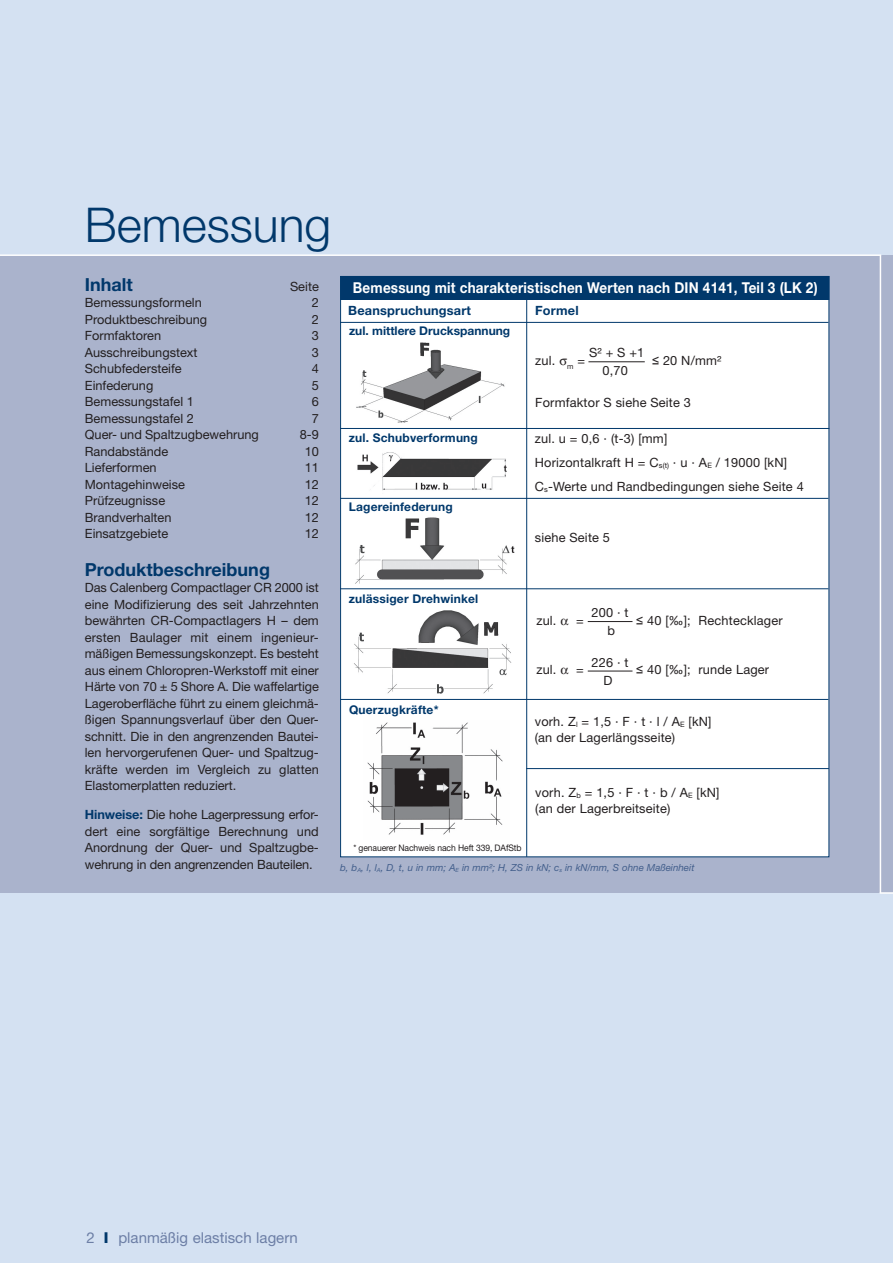
<style>
.page{position:relative;width:893px;height:1263px;background:#fff}
.page>*{position:absolute;margin:0;border:0;box-sizing:border-box;transform-origin:0 0}
.t1{font:300 48px "Helvetica Neue";color:#01386b}
.t2{font:700 18px "Helvetica Neue";color:#01386b}
.t3{font:700 15px "Helvetica Neue";letter-spacing:.015em;color:#fff;scale:.9 1}
.t4{font:15px "Helvetica Neue";color:#6d7fa6}
.t5{font:12.75px/16.5px "Helvetica Neue";color:#231f20}
.t6{font:700 12.75px "Helvetica Neue";letter-spacing:.015em;color:#01386b}
.t7{font:700 12px "Helvetica Neue";letter-spacing:.015em;color:#01386b}
.t8{font:italic 9.75px "Helvetica Neue";color:#435f8c}
.t9{font:9px "Helvetica Neue";letter-spacing:-.01em;color:#231f20;scale:.95 1}
.s1{font-weight:700;color:#01386b}
.s2{font-family:"Arial"}
.s3{font-size:5.7px}
.s4{font-weight:800;color:#01386b}
</style>
<div class="page">
<div style="left:0;top:0;width:892px;height:1263px;background:#d4e1f2"></div>
<div style="left:0;top:255px;width:892px;height:638px;background:#aab3cc"></div>
<hr style="left:0;top:254px;width:881px;height:2px;background:#fff">
<svg style="left:880px;top:892px;width:12px;height:2px"></svg>
<hr style="left:879px;top:255px;width:2px;height:638px;background:#fff">
<div style="left:340px;top:276px;width:488px;height:581px;background:#fff"></div>
<div style="left:340px;top:276px;width:489px;height:24px;background:#01386b"></div>
<hr style="left:588px;top:361px;width:56px;height:1px;background:#231f20">
<hr style="left:587px;top:621px;width:45px;height:1px;background:#231f20">
<hr style="left:587px;top:671px;width:45px;height:1px;background:#231f20">
<hr style="left:526px;top:298px;width:1px;height:559px;background:#01386b">
<img style="left:356px;top:342px;width:149px;height:81px">
<img style="left:355px;top:517px;width:160px;height:67px">
<img style="left:354px;top:610px;width:157px;height:84px">
<img style="left:367px;top:722px;width:136px;height:113px">
<img style="left:357px;top:452px;width:150px;height:39px">
<hr style="left:340px;top:322px;width:488px;height:1px;background:#01386b">
<hr style="left:340px;top:428px;width:489px;height:1px;background:#01386b">
<hr style="left:340px;top:498px;width:488px;height:1px;background:#01386b">
<hr style="left:340px;top:588px;width:488px;height:1px;background:#01386b">
<hr style="left:340px;top:699px;width:488px;height:1px;background:#01386b">
<hr style="left:526px;top:768px;width:302px;height:1px;background:#01386b">
<h1 class="t1" style="left:85px;top:208px;width:248px">Bemessung</h1>
<h2 class="t2" style="left:85px;top:278px;width:49px">Inhalt</h2>
<p class="t5" style="left:290px;top:279px;width:30px">Seite</p>
<p class="t5" style="left:85px;top:296px;width:118px">Bemessungsformeln</p>
<p class="t5" style="left:312px;top:296px;width:9px">2</p>
<p class="t5" style="left:85px;top:312px;width:124px">Produktbeschreibung</p>
<p class="t5" style="left:312px;top:312px;width:9px">2</p>
<p class="t5" style="left:85px;top:329px;width:78px">Formfaktoren</p>
<p class="t5" style="left:312px;top:329px;width:9px">3</p>
<p class="t5" style="left:85px;top:345px;width:114px">Ausschreibungstext</p>
<p class="t5" style="left:312px;top:345px;width:9px">3</p>
<p class="t5" style="left:85px;top:362px;width:98px">Schubfedersteife</p>
<p class="t5" style="left:312px;top:362px;width:9px">4</p>
<p class="t5" style="left:85px;top:378px;width:70px">Einfederung</p>
<p class="t5" style="left:312px;top:378px;width:9px">5</p>
<p class="t5" style="left:85px;top:395px;width:110px">Bemessungstafel 1</p>
<p class="t5" style="left:312px;top:395px;width:9px">6</p>
<p class="t5" style="left:85px;top:411px;width:110px">Bemessungstafel 2</p>
<p class="t5" style="left:312px;top:411px;width:9px">7</p>
<p class="t5" style="left:85px;top:428px;width:175px">Quer- und Spaltzugbewehrung</p>
<p class="t5" style="left:300px;top:428px;width:21px">8-9</p>
<p class="t5" style="left:85px;top:444px;width:85px">Randabstände</p>
<p class="t5" style="left:305px;top:444px;width:16px">10</p>
<p class="t5" style="left:85px;top:461px;width:73px">Lieferformen</p>
<p class="t5" style="left:305px;top:461px;width:16px">11</p>
<p class="t5" style="left:85px;top:477px;width:102px">Montagehinweise</p>
<p class="t5" style="left:305px;top:477px;width:16px">12</p>
<p class="t5" style="left:85px;top:494px;width:82px">Prüfzeugnisse</p>
<p class="t5" style="left:305px;top:494px;width:16px">12</p>
<p class="t5" style="left:85px;top:510px;width:88px">Brandverhalten</p>
<p class="t5" style="left:305px;top:510px;width:16px">12</p>
<p class="t5" style="left:85px;top:527px;width:85px">Einsatzgebiete</p>
<p class="t5" style="left:305px;top:527px;width:16px">12</p>
<h2 class="t2" style="left:85px;top:563px;width:187px">Produktbeschreibung</h2>
<p class="t5" style="left:85px;top:581px;width:235px;text-align:justify">Das Calenberg Compactlager CR 2000 ist eine Modifizierung des seit Jahrzehnten bewährten CR-Compactlagers H – dem ersten Baulager mit einem ingenieur&shy;mäßigen Bemessungskonzept. Es besteht aus einem Chloropren-Werkstoff mit einer Härte von 70 ± 5 Shore A. Die waffelartige Lageroberfläche führt zu einem gleichmä&shy;ßigen Spannungsverlauf über den Quer&shy;schnitt. Die in den angrenzenden Bautei&shy;len hervorgerufenen Quer- und Spaltzug&shy;kräfte werden im Vergleich zu glatten Elastomerplatten reduziert.</p>
<p class="t5" style="left:85px;top:808px;width:235px;text-align:justify"><span class="s1">Hinweise:</span> Die hohe Lagerpressung erfor&shy;dert eine sorgfältige Berechnung und Anordnung der Quer- und Spaltzugbe&shy;wehrung in den angrenzenden Bauteilen.</p>
<p class="t3" style="left:353px;top:282px;width:518px">Bemessung mit charakteristischen Werten nach DIN 4141, Teil 3 (LK 2)</p>
<p class="t6" style="left:348px;top:306px;width:124px">Beanspruchungsart</p>
<p class="t7" style="left:349px;top:327px;width:163px">zul. mittlere Druckspannung</p>
<p class="t5" style="left:535px;top:353px;width:51px">zul. <sub>m</sub> =</p>
<p class="t6" style="left:535px;top:306px;width:45px">Formel</p>
<p class="t5" style="left:589px;top:346px;width:57px">S² + S +1</p>
<p class="t5" style="left:652px;top:353px;width:71px"><span class="s2">≤</span> 20 N/mm²</p>
<p class="t5" style="left:602px;top:364px;width:27px">0,70</p>
<p class="t5" style="left:535px;top:395px;width:157px">Formfaktor S siehe Seite 3</p>
<p class="t7" style="left:349px;top:434px;width:130px">zul. Schubverformung</p>
<p class="t7" style="left:349px;top:503px;width:105px">Lagereinfederung</p>
<p class="t5" style="left:534px;top:428px;width:270px;line-height:23.9px">zul. u = 0,6 · (t-3) [mm]<br>Horizontalkraft H = C<sub>s(t)</sub> · u · A<sub>E</sub> / 19000 [kN]<br>C<sub>s</sub>-Werte und Randbedingungen siehe Seite 4</p>
<p class="t5" style="left:534px;top:530px;width:77px">siehe Seite 5</p>
<p class="t7" style="left:349px;top:594px;width:131px">zulässiger Drehwinkel</p>
<p class="t7" style="left:349px;top:705px;width:91px">Querzugkräfte*</p>
<p class="t5" style="left:536px;top:613px;width:22px">zul.</p>
<p class="t5" style="left:576px;top:613px;width:9px">=</p>
<p class="t5" style="left:591px;top:606px;width:39px">200 · t</p>
<p class="t5" style="left:607px;top:624px;width:9px">b</p>
<p class="t5" style="left:636px;top:613px;width:148px"><span class="s2">≤</span> 40 [‰]; Rechtecklager</p>
<p class="t5" style="left:591px;top:655px;width:39px">226 · t</p>
<p class="t5" style="left:636px;top:663px;width:134px"><span class="s2">≤</span> 40 [‰]; runde Lager</p>
<p class="t5" style="left:536px;top:663px;width:22px">zul.</p>
<p class="t5" style="left:576px;top:663px;width:9px">=</p>
<p class="t5" style="left:603px;top:673px;width:10px">D</p>
<p class="t5" style="left:534px;top:714px;width:178px">vorh. Z<sub>l</sub> = 1,5 · F · t · l / A<sub>E</sub> [kN] (an der Lagerlängsseite)</p>
<p class="t9" style="left:353px;top:844px;width:179px">* genauerer Nachweis nach Heft 339, DAfStb</p>
<p class="t5" style="left:535px;top:785px;width:186px">vorh. Z<sub>b</sub> = 1,5 · F · t · b / A<sub>E</sub> [kN] (an der Lagerbreitseite)</p>
<p class="t8" style="left:340px;top:864px;width:356px">b, b<span class="s3">A</span>, l, l<span class="s3">A</span>, D, t, u in mm; A<span class="s3">E</span> in mm²; H, ZS in kN; c<span class="s3">s</span> in kN/mm, S ohne Maßeinheit</p>
<p class="t4" style="left:86px;top:1233px;width:213px">2 <span class="s4">I</span> planmäßig elastisch lagern</p>
</div>
